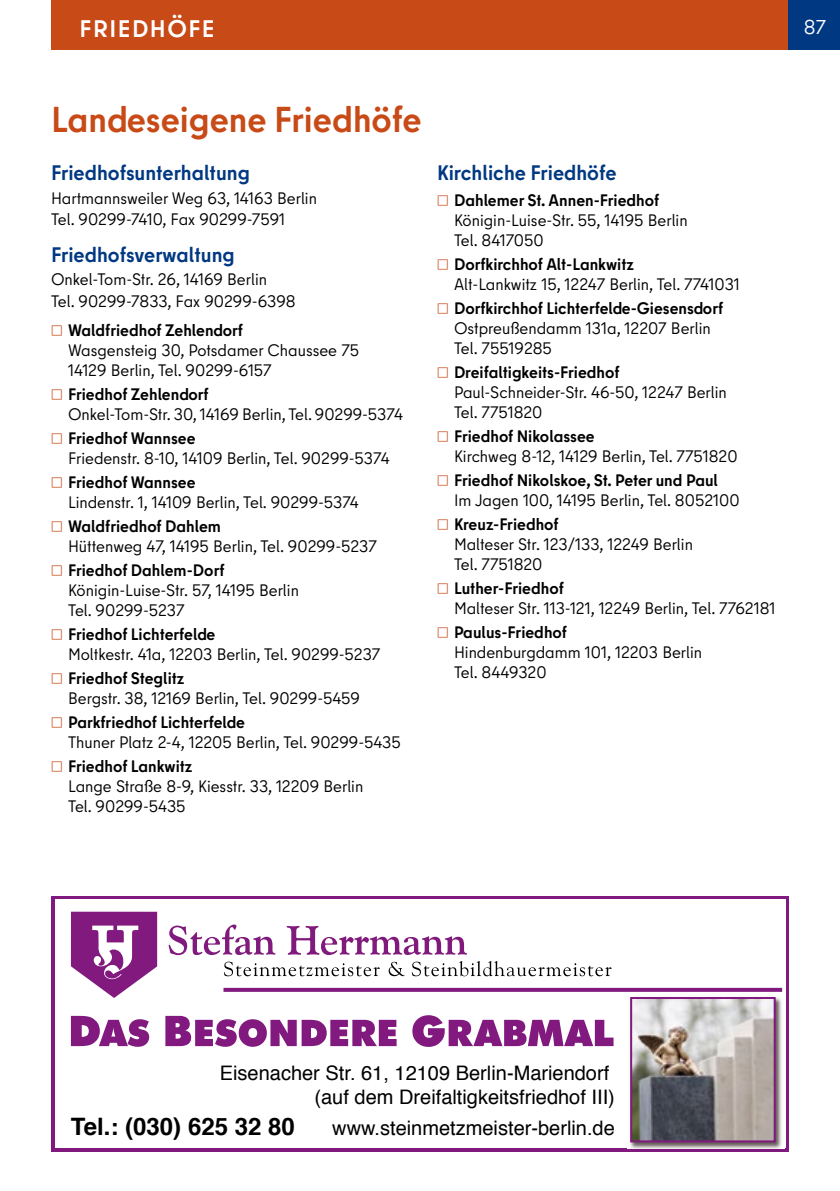
<style>
.page{position:relative;width:840px;height:1191px;background:#fff}
.page>*{position:absolute;margin:0;border:0;box-sizing:border-box;transform-origin:0 0}
.t1{font:700 36px "Berlin Type";color:#c84a17}
.t2{font:700 24px "Helvetica";color:#000}
.t3{font:700 24px "Berlin Type";letter-spacing:.06em;color:#fff}
.t4{font:700 21px "Berlin Type";color:#003882}
.t5{font:20px/24px "Helvetica";color:#000;text-align:right}
.t6{font:20px "Berlin Type";color:#fff}
.t7{font:16.6px/20px "Berlin Type";color:#000}
.s1{font-weight:700;font-size:10px;color:#c84a17}
.s2{font-weight:700}
</style>
<div class="page">
<div style="left:51px;top:0;width:788px;height:50px;background:#c84a17"></div>
<div style="left:787px;top:0;width:52px;height:50px;background:#003882"></div>
<div style="left:51px;top:896px;width:737px;height:255px;background:#81197f"></div>
<div style="left:55px;top:899px;width:730px;height:249px;background:#fff"></div>
<svg style="left:223px;top:987px;width:558px;height:4px;background:#9b4a9a"></svg>
<svg style="left:71px;top:1016px;width:78px;height:30px"></svg>
<svg style="left:165px;top:1016px;width:231px;height:30px"></svg>
<svg style="left:412px;top:1015px;width:201px;height:32px"></svg>
<svg style="left:168px;top:924px;width:299px;height:31px"></svg>
<svg style="left:224px;top:961px;width:387px;height:15px"></svg>
<svg style="left:71px;top:911px;width:86px;height:87px"></svg>
<img style="left:627px;top:997px;width:156px;height:152px">
<img style="left:632px;top:1000px;width:140px;height:139px">
<div style="left:629px;top:997px;width:146px;height:145px;border:2px solid #81197f"></div>
<h2 class="t3" style="left:79px;top:13px;width:136px">FRIEDHÖFE</h2>
<p class="t6" style="left:803px;top:14px;width:24px">87</p>
<h1 class="t1" style="left:51px;top:96px;width:372px">Landeseigene Friedhöfe</h1>
<p class="t4" style="left:51px;top:159px;width:200px">Friedhofsunterhaltung</p>
<p class="t7" style="left:51px;top:187px;width:267px;line-height:21.6px">Hartmannsweiler Weg 63, 14163 Berlin<br>Tel. 90299-7410, Fax 90299-7591</p>
<p class="t4" style="left:51px;top:241px;width:185px">Friedhofsverwaltung</p>
<p class="t7" style="left:51px;top:269px;width:246px;line-height:21.6px">Onkel-Tom-Str. 26, 14169 Berlin<br>Tel. 90299-7833, Fax 90299-6398</p>
<p class="t7" style="left:68px;top:321px;width:292px;text-indent:-17px"><span class="s1">☐</span> <span class="s2">Waldfriedhof Zehlendorf<br></span>Wasgensteig 30, Potsdamer Chaussee 75<br>14129 Berlin, Tel. 90299-6157</p>
<p class="t7" style="left:68px;top:385px;width:336px;text-indent:-17px"><span class="s1">☐</span> <span class="s2">Friedhof Zehlendorf<br></span>Onkel-Tom-Str. 30, 14169 Berlin, Tel. 90299-5374</p>
<p class="t7" style="left:68px;top:428px;width:323px;text-indent:-17px"><span class="s1">☐</span> <span class="s2">Friedhof Wannsee<br></span>Friedenstr. 8-10, 14109 Berlin, Tel. 90299-5374</p>
<p class="t7" style="left:68px;top:472px;width:292px;text-indent:-17px"><span class="s1">☐</span> <span class="s2">Friedhof Wannsee<br></span>Lindenstr. 1, 14109 Berlin, Tel. 90299-5374</p>
<p class="t7" style="left:68px;top:516px;width:310px;text-indent:-17px"><span class="s1">☐</span> <span class="s2">Waldfriedhof Dahlem<br></span>Hüttenweg 47, 14195 Berlin, Tel. 90299-5237</p>
<p class="t7" style="left:68px;top:560px;width:232px;text-indent:-17px"><span class="s1">☐</span> <span class="s2">Friedhof Dahlem-Dorf<br></span>Königin-Luise-Str. 57, 14195 Berlin<br>Tel. 90299-5237</p>
<p class="t7" style="left:68px;top:624px;width:314px;text-indent:-17px"><span class="s1">☐</span> <span class="s2">Friedhof Lichterfelde<br></span>Moltkestr. 41a, 12203 Berlin, Tel. 90299-5237</p>
<p class="t7" style="left:68px;top:668px;width:293px;text-indent:-17px"><span class="s1">☐</span> <span class="s2">Friedhof Steglitz<br></span>Bergstr. 38, 12169 Berlin, Tel. 90299-5459</p>
<p class="t7" style="left:68px;top:712px;width:334px;text-indent:-17px"><span class="s1">☐</span> <span class="s2">Parkfriedhof Lichterfelde<br></span>Thuner Platz 2-4, 12205 Berlin, Tel. 90299-5435</p>
<p class="t7" style="left:68px;top:756px;width:296px;text-indent:-17px"><span class="s1">☐</span> <span class="s2">Friedhof Lankwitz<br></span>Lange Straße 8-9, Kiesstr. 33, 12209 Berlin<br>Tel. 90299-5435</p>
<p class="t4" style="left:437px;top:159px;width:181px">Kirchliche Friedhöfe</p>
<p class="t7" style="left:454px;top:190px;width:235px;text-indent:-17px"><span class="s1">☐</span> <span class="s2">Dahlemer St. Annen-Friedhof<br></span>Königin-Luise-Str. 55, 14195 Berlin<br>Tel. 8417050</p>
<p class="t7" style="left:454px;top:254px;width:287px;text-indent:-17px"><span class="s1">☐</span> <span class="s2">Dorfkirchhof Alt-Lankwitz<br></span>Alt-Lankwitz 15, 12247 Berlin, Tel. 7741031</p>
<p class="t7" style="left:454px;top:298px;width:270px;text-indent:-17px"><span class="s1">☐</span> <span class="s2">Dorfkirchhof Lichterfelde-Giesensdorf<br></span>Ostpreußendamm 131a, 12207 Berlin<br>Tel. 75519285</p>
<p class="t7" style="left:454px;top:362px;width:274px;text-indent:-17px"><span class="s1">☐</span> <span class="s2">Dreifaltigkeits-Friedhof<br></span>Paul-Schneider-Str. 46-50, 12247 Berlin<br>Tel. 7751820</p>
<p class="t7" style="left:454px;top:426px;width:285px;text-indent:-17px"><span class="s1">☐</span> <span class="s2">Friedhof Nikolassee<br></span>Kirchweg 8-12, 14129 Berlin, Tel. 7751820</p>
<p class="t7" style="left:454px;top:470px;width:287px;text-indent:-17px"><span class="s1">☐</span> <span class="s2">Friedhof Nikolskoe, St. Peter und Paul<br></span>Im Jagen 100, 14195 Berlin, Tel. 8052100</p>
<p class="t7" style="left:454px;top:514px;width:240px;text-indent:-17px"><span class="s1">☐</span> <span class="s2">Kreuz-Friedhof<br></span>Malteser Str. 123/133, 12249 Berlin<br>Tel. 7751820</p>
<p class="t7" style="left:454px;top:578px;width:323px;text-indent:-17px"><span class="s1">☐</span> <span class="s2">Luther-Friedhof<br></span>Malteser Str. 113-121, 12249 Berlin, Tel. 7762181</p>
<p class="t7" style="left:454px;top:622px;width:249px;text-indent:-17px"><span class="s1">☐</span> <span class="s2">Paulus-Friedhof<br></span>Hindenburgdamm 101, 12203 Berlin<br>Tel. 8449320</p>
<p class="t5" style="left:220px;top:1061px;width:396px">Eisenacher Str. 61, 12109 Berlin-Mariendorf (auf dem Dreifaltigkeitsfriedhof III)</p>
<h2 class="t2" style="left:71px;top:1107px;width:225px">Tel.: (030) 625 32 80</h2>
<p class="t5" style="left:332px;top:1116px;width:284px">www.steinmetzmeister-berlin.de</p>
</div>
